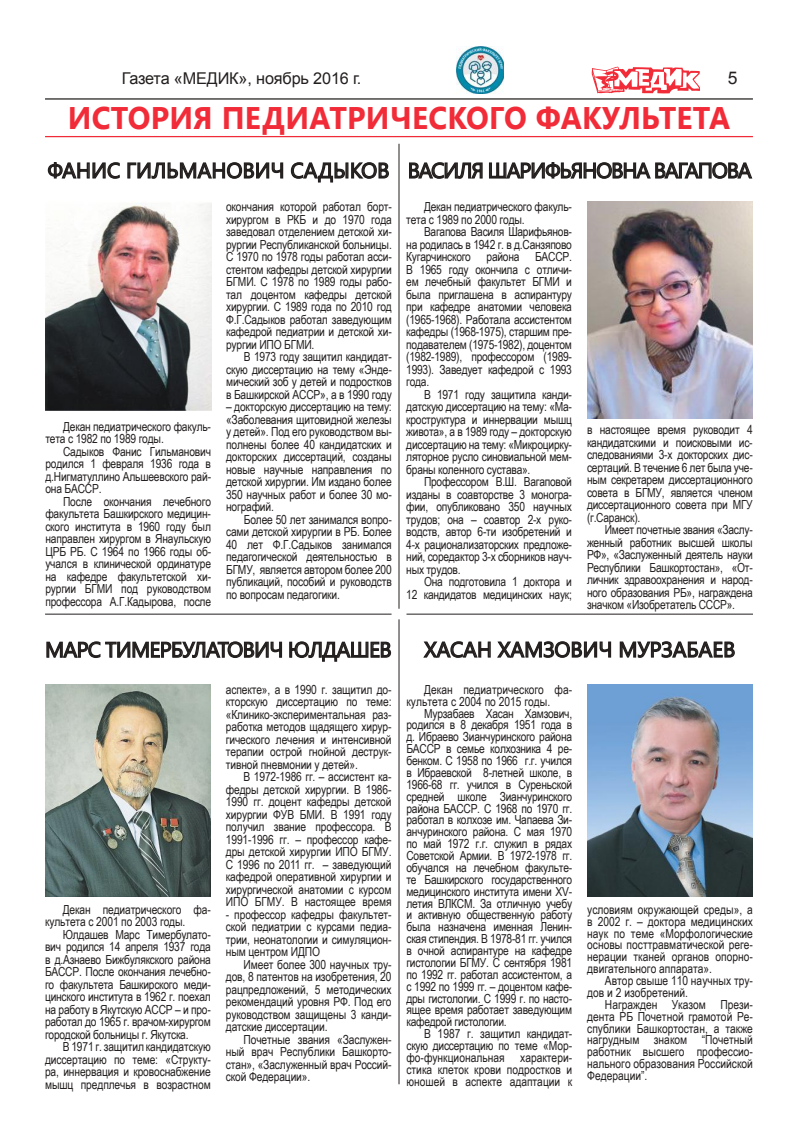
<style>
.page{position:relative;width:798px;height:1134px;background:#fff}
.page>*{position:absolute;margin:0;border:0;box-sizing:border-box;transform-origin:0 0}
.t1{font:700 31.25px "Segoe UI";letter-spacing:.01em;color:#f12c38;scale:.96 1}
.t2{font:21.25px "Segoe UI";color:#241f1f}
.t3{font:21.25px "Segoe UI";letter-spacing:-.05em;color:#241f1f}
.t4{font:21.25px "Segoe UI";letter-spacing:-.03em;color:#241f1f}
.t5{font:17.5px "Arial";color:#241f1f}
.t6{font:16.25px "Arial";letter-spacing:-.01em;color:#241f1f}
.t7{font:12.5px/12.5px "Arial Narrow";letter-spacing:-.015em;color:#241f1f;text-align:justify}
</style>
<div class="page">
<hr style="left:45px;top:98px;width:707px;height:2px;background:#241f1f">
<svg style="left:591px;top:66px;width:108px;height:28px"></svg>
<hr style="left:45px;top:136px;width:707px;height:1px;background:#f12c38">
<img style="left:456px;top:46px;width:48px;height:48px">
<svg style="left:46px;top:641px;width:236px;height:17px"></svg>
<svg style="left:289px;top:641px;width:102px;height:21px"></svg>
<hr style="left:398px;top:619px;width:1px;height:465px;background:#241f1f">
<svg style="left:409px;top:162px;width:344px;height:17px"></svg>
<hr style="left:45px;top:614px;width:346px;height:1px;background:#241f1f">
<hr style="left:406px;top:614px;width:346px;height:1px;background:#241f1f">
<hr style="left:398px;top:144px;width:1px;height:465px;background:#241f1f">
<svg style="left:423px;top:641px;width:188px;height:17px"></svg>
<svg style="left:619px;top:641px;width:116px;height:17px"></svg>
<svg style="left:47px;top:162px;width:73px;height:17px"></svg>
<svg style="left:127px;top:162px;width:157px;height:17px"></svg>
<svg style="left:290px;top:162px;width:99px;height:21px"></svg>
<img style="left:45px;top:203px;width:166px;height:208px">
<img style="left:587px;top:202px;width:165px;height:216px">
<img style="left:45px;top:685px;width:166px;height:212px">
<img style="left:587px;top:685px;width:165px;height:212px">
<h3 class="t6" style="left:122px;top:67px;width:241px">Газета «МЕДИК», ноябрь 2016 г.</h3>
<h3 class="t5" style="left:727px;top:67px;width:11px">5</h3>
<h1 class="t1" style="left:68px;top:96px;width:691px">ИСТОРИЯ ПЕДИАТРИЧЕСКОГО ФАКУЛЬТЕТА</h1>
<h2 class="t2" style="left:47px;top:156px;width:343px">ФАНИС ГИЛЬМАНОВИЧ САДЫКОВ</h2>
<p class="t7" style="left:45px;top:420px;width:167px;text-indent:18px">Декан педиатрического факуль&shy;тета с 1982 по 1989 годы.</p>
<p class="t7" style="left:45px;top:445px;width:167px;text-indent:18px">Садыков Фанис Гильманович родился 1 февраля 1936 года в д.Нигматуллино Альшеевского рай&shy;она БАССР.</p>
<p class="t7" style="left:45px;top:495px;width:167px;text-indent:18px">После окончания лечебного факультета Башкирского медицин&shy;ского института в 1960 году был направлен хирургом в Янаульскую ЦРБ РБ. С 1964 по 1966 годы об&shy;учался в клинической ординатуре на кафедре факультетской хи&shy;рургии БГМИ под руководством профессора А.Г.Кадырова, после</p>
<p class="t7" style="left:226px;top:200px;width:167px">окончания которой работал борт&shy;хирургом в РКБ и до 1970 года заведовал отделением детской хи&shy;рургии Республиканской больницы.<br>С 1970 по 1978 годы работал асси&shy;стентом кафедры детской хирургии БГМИ. С 1978 по 1989 годы рабо&shy;тал доцентом кафедры детской хирургии. С 1989 года по 2010 год Ф.Г.Садыков работал заведующим кафедрой педиатрии и детской хи&shy;рургии ИПО БГМИ.</p>
<p class="t7" style="left:226px;top:350px;width:167px;text-indent:18px">В 1973 году защитил кандидат&shy;скую диссертацию на тему «Энде&shy;мический зоб у детей и подростков в Башкирской АССР», а в 1990 году</p>
<p class="t7" style="left:226px;top:400px;width:167px">– докторскую диссертацию на тему: «Заболевания щитовидной железы у детей». Под его руководством вы&shy;полнены более 40 кандидатских и докторских диссертаций, созданы новые научные направления по детской хирургии. Им издано более 350 научных работ и более 30 мо&shy;нографий.</p>
<p class="t7" style="left:226px;top:512px;width:167px;text-indent:18px">Более 50 лет занимался вопро&shy;сами детской хирургии в РБ. Более 40 лет Ф.Г.Садыков занимался педагогической деятельностью в БГМУ, является автором более 200 публикаций, пособий и руководств по вопросам педагогики.</p>
<h2 class="t4" style="left:45px;top:635px;width:348px">МАРС ТИМЕРБУЛАТОВИЧ ЮЛДАШЕВ</h2>
<p class="t7" style="left:45px;top:903px;width:167px;text-indent:18px">Декан педиатрического фа&shy;культета с 2001 по 2003 годы.</p>
<p class="t7" style="left:45px;top:928px;width:167px;text-indent:18px">Юлдашев Марс Тимербулато&shy;вич родился 14 апреля 1937 года в д.Азнаево Бижбулякского района БАССР. После окончания лечебно&shy;го факультета Башкирского меди&shy;цинского института в 1962 г. поехал на работу в Якутскую АССР – и про&shy;работал до 1965 г. врачом-хирургом городской больницы г. Якутска.</p>
<p class="t7" style="left:45px;top:1040px;width:167px;text-indent:18px">В 1971 г. защитил кандидатскую диссертацию по теме: «Структу&shy;ра, иннервация и кровоснабжение мышц предплечья в возрастном</p>
<p class="t7" style="left:226px;top:683px;width:167px">аспекте», а в 1990 г. защитил до&shy;кторскую диссертацию по теме: «Клинико-экспериментальная раз&shy;работка методов щадящего хирур&shy;гического лечения и интенсивной терапии острой гнойной деструк&shy;тивной пневмонии у детей».</p>
<p class="t7" style="left:226px;top:770px;width:167px;text-indent:18px">В 1972-1986 гг. – ассистент ка&shy;федры детской хирургии. В 1986- 1990 гг. доцент кафедры детской хирургии ФУВ БМИ. В 1991 году получил звание профессора. В 1991-1996 гг. – профессор кафе&shy;дры детской хирургии ИПО БГМУ.<br>С 1996 по 2011 гг. – заведующий кафедрой оперативной хирургии и хирургической анатомии с курсом ИПО БГМУ. В настоящее время</p>
<p class="t7" style="left:226px;top:908px;width:167px">- профессор кафедры факультет&shy;ской педиатрии с курсами педиа&shy;трии, неонатологии и симуляцион&shy;ным центром ИДПО</p>
<p class="t7" style="left:226px;top:958px;width:167px;text-indent:18px">Имеет более 300 научных тру&shy;дов, 8 патентов на изобретения, 20 рацпредложений, 5 методических рекомендаций уровня РФ. Под его руководством защищены 3 канди&shy;датские диссертации.</p>
<p class="t7" style="left:226px;top:1033px;width:167px;text-indent:18px">Почетные звания «Заслужен&shy;ный врач Республики Башкорто&shy;стан», «Заслуженный врач Россий&shy;ской Федерации».</p>
<h2 class="t3" style="left:407px;top:156px;width:345px">ВАСИЛЯ ШАРИФЬЯНОВНА ВАГАПОВА</h2>
<p class="t7" style="left:406px;top:200px;width:167px;text-indent:18px">Декан педиатрического факуль&shy;тета с 1989 по 2000 годы.</p>
<p class="t7" style="left:406px;top:225px;width:167px;text-indent:18px">Вагапова Василя Шарифьянов&shy;на родилась в 1942 г. в д.Санзяпово Кугарчинского района БАССР.<br>В 1965 году окончила с отличи&shy;ем лечебный факультет БГМИ и была приглашена в аспирантуру при кафедре анатомии человека (1965-1968). Работала ассистентом кафедры (1968-1975), старшим пре&shy;подавателем (1975-1982), доцентом (1982-1989), профессором (1989- 1993). Заведует кафедрой с 1993 года.</p>
<p class="t7" style="left:406px;top:387px;width:167px;text-indent:18px">В 1971 году защитила канди&shy;датскую диссертацию на тему: «Ма&shy;кроструктура и иннервации мышц живота», а в 1989 году – докторскую диссертацию на тему: «Микроцирку&shy;ляторное русло синовиальной мем&shy;браны коленного сустава».</p>
<p class="t7" style="left:406px;top:475px;width:167px;text-indent:18px">Профессором В.Ш. Вагаповой изданы в соавторстве 3 моногра&shy;фии, опубликовано 350 научных трудов; она – соавтор 2-х руко&shy;водств, автор 6-ти изобретений и 4-х рационализаторских предложе&shy;ний, соредактор 3-х сборников науч&shy;ных трудов.</p>
<p class="t7" style="left:406px;top:575px;width:167px;text-align:right">Она подготовила 1 доктора и<br>12 кандидатов медицинских наук;</p>
<p class="t7" style="left:586px;top:423px;width:167px">в настоящее время руководит 4 кандидатскими и поисковыми ис&shy;следованиями 3-х докторских дис&shy;сертаций. В течение 6 лет была уче&shy;ным секретарем диссертационного совета в БГМУ, является членом диссертационного совета при МГУ (г.Саранск).</p>
<p class="t7" style="left:586px;top:523px;width:167px;text-indent:18px">Имеет почетные звания «Заслу&shy;женный работник высшей школы РФ», «Заслуженный деятель науки Республики Башкортостан», «От&shy;личник здравоохранения и народ&shy;ного образования РБ», награждена значком «Изобретатель СССР».</p>
<h2 class="t2" style="left:424px;top:635px;width:312px">ХАСАН ХАМЗОВИЧ МУРЗАБАЕВ</h2>
<p class="t7" style="left:406px;top:683px;width:167px;line-height:11.9px;text-indent:18px">Декан педиатрического фа&shy;культета с 2004 по 2015 годы.</p>
<p class="t7" style="left:406px;top:707px;width:167px;line-height:11.9px;text-indent:18px">Мурзабаев Хасан Хамзович, родился в 8 декабря 1951 года в д. Ибраево Зианчуринского района БАССР в семье колхозника 4 ре&shy;бенком. С 1958 по 1966 г.г. учился в Ибраевской 8-летней школе, в 1966-68 гг. учился в Суреньской средней школе Зианчуринского района БАССР. С 1968 по 1970 гг. работал в колхозе им. Чапаева Зи&shy;анчуринского района. С мая 1970 по май 1972 г.г. служил в рядах Советской Армии. В 1972-1978 гг. обучался на лечебном факульте&shy;те Башкирского государственного медицинского института имени XV&shy;летия ВЛКСМ. За отличную учебу и активную общественную работу была назначена именная Ленин&shy;ская стипендия. В 1978-81 гг. учился в очной аспирантуре на кафедре гистологии БГМУ. С сентября 1981 по 1992 гг. работал ассистентом, а с 1992 по 1999 гг. – доцентом кафе&shy;дры гистологии. С 1999 г. по насто&shy;ящее время работает заведующим кафедрой гистологии.</p>
<p class="t7" style="left:406px;top:1027px;width:167px;line-height:11.9px;text-indent:18px">В 1987 г. защитил кандидат&shy;скую диссертацию по теме «Мор&shy;фо-функциональная характери&shy;стика клеток крови подростков и юношей в аспекте адаптации к</p>
<p class="t7" style="left:587px;top:903px;width:167px;line-height:11.9px">условиям окружающей среды», а в 2002 г. – доктора медицинских наук по теме «Морфологические основы посттравматической реге&shy;нерации тканей органов опорно&shy;двигательного аппарата».</p>
<p class="t7" style="left:587px;top:974px;width:167px;line-height:11.9px;text-indent:18px">Автор свыше 110 научных тру&shy;дов и 2 изобретений.</p>
<p class="t7" style="left:587px;top:998px;width:167px;line-height:11.9px;text-indent:18px">Награжден Указом Прези&shy;дента РБ Почетной грамотой Ре&shy;спублики Башкортостан, а также нагрудным знаком “Почетный работник высшего профессио&shy;нального образования Российской Федерации”.</p>
</div>
